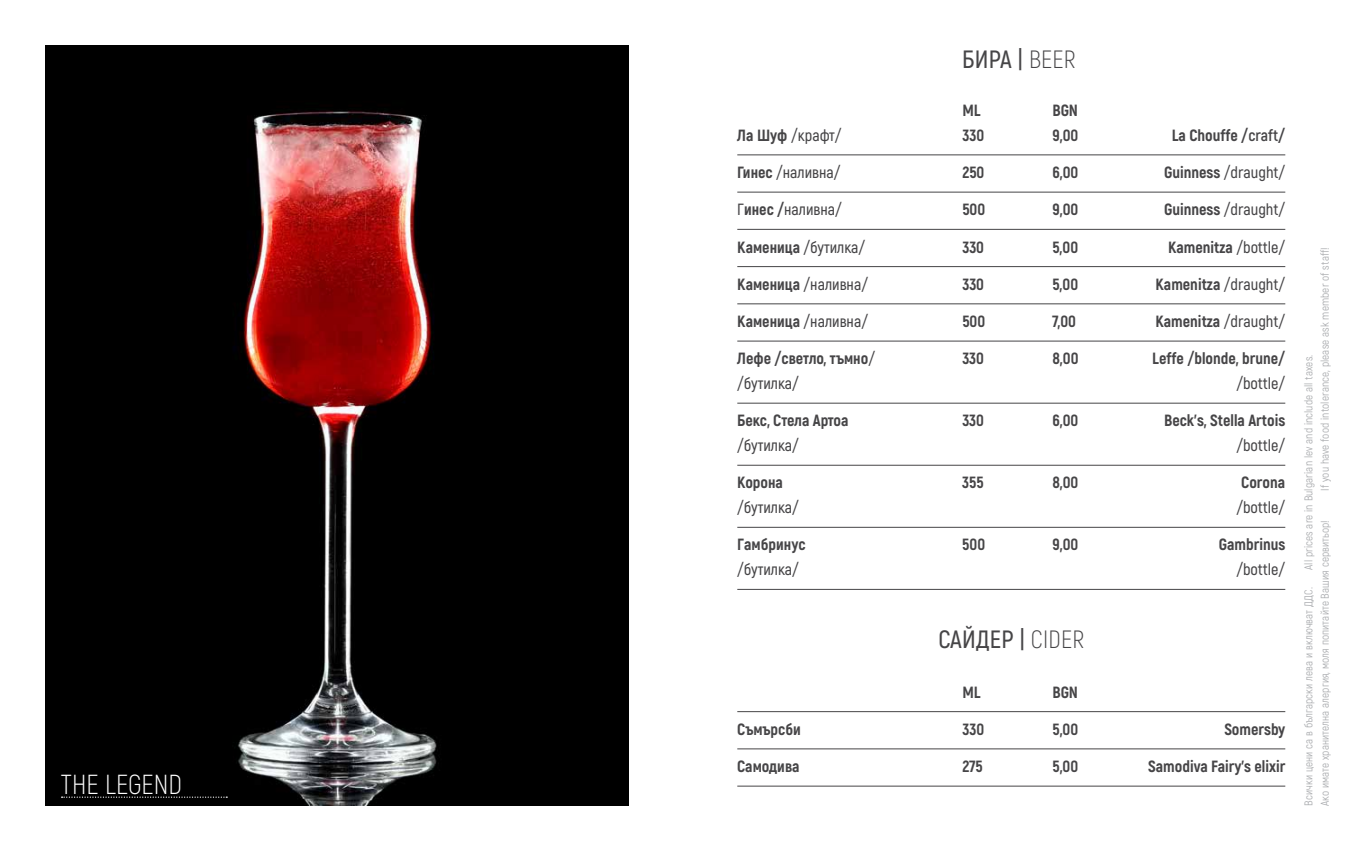
<style>
.page{position:relative;width:1347px;height:851px;background:#fff}
.page>*{position:absolute;margin:0;border:0;box-sizing:border-box;transform-origin:0 0}
.t1{font:300 27.5px "Akrobat";color:#fff}
.t2{font:600 25px "Akrobat";letter-spacing:.01em;color:#464547}
.t3{font:800 16.25px "Akrobat";color:#464547}
.t4{font:600 16.25px "Akrobat";color:#464547}
.t5{font:11.25px/16px "Akrobat";letter-spacing:.01em;color:#a7a9ac}
.s1{font-weight:300}
.s2{font-weight:800}
.s3{font-weight:700}
.s4{font-weight:600}
</style>
<div class="page">
<hr style="left:737px;top:155px;width:548px;height:1px;background:#464547">
<hr style="left:737px;top:192px;width:548px;height:1px;background:#464547">
<hr style="left:737px;top:229px;width:548px;height:1px;background:#464547">
<hr style="left:737px;top:266px;width:548px;height:1px;background:#464547">
<hr style="left:737px;top:303px;width:548px;height:1px;background:#464547">
<hr style="left:737px;top:341px;width:548px;height:1px;background:#464547">
<hr style="left:737px;top:403px;width:548px;height:1px;background:#464547">
<hr style="left:737px;top:465px;width:548px;height:1px;background:#464547">
<hr style="left:737px;top:527px;width:548px;height:1px;background:#464547">
<hr style="left:737px;top:589px;width:548px;height:1px;background:#464547">
<hr style="left:737px;top:711px;width:548px;height:1px;background:#464547">
<hr style="left:737px;top:748px;width:548px;height:1px;background:#464547">
<hr style="left:737px;top:785px;width:548px;height:1px;background:#464547">
<img style="left:45px;top:45px;width:583px;height:760px">
<svg style="left:62px;top:796px;width:165px;height:1px"></svg>
<h1 class="t1" style="left:61px;top:768px;width:123px">THE LEGEND</h1>
<h2 class="t2" style="left:962px;top:44px;width:115px">БИРА | <span class="s1">BEER</span></h2>
<p class="t3" style="left:962px;top:100px;width:20px">ML</p>
<p class="t3" style="left:1052px;top:100px;width:27px">BGN</p>
<p class="t4" style="left:737px;top:125px;width:106px"><span class="s2">Ла Шуф</span> /крафт/</p>
<p class="t3" style="left:962px;top:125px;width:23px">330</p>
<p class="t3" style="left:1052px;top:125px;width:27px">9,00</p>
<p class="t3" style="left:1171px;top:125px;width:115px">La Chouffe /<span class="s3">craft</span>/</p>
<p class="t4" style="left:737px;top:162px;width:105px"><span class="s2">Гинес</span> /наливна/</p>
<p class="t3" style="left:962px;top:162px;width:24px">250</p>
<p class="t3" style="left:1052px;top:162px;width:27px">6,00</p>
<p class="t4" style="left:1164px;top:162px;width:123px"><span class="s2">Guinness</span> /draught/</p>
<p class="t4" style="left:737px;top:200px;width:106px">Г<span class="s2">инес /</span>наливна/</p>
<p class="t3" style="left:962px;top:199px;width:24px">500</p>
<p class="t3" style="left:1052px;top:199px;width:27px">9,00</p>
<p class="t4" style="left:1164px;top:200px;width:123px"><span class="s2">Guinness</span> /draught/</p>
<p class="t4" style="left:737px;top:237px;width:129px"><span class="s2">Каменица</span> /бутилка/</p>
<p class="t3" style="left:962px;top:236px;width:23px">330</p>
<p class="t3" style="left:1052px;top:236px;width:27px">5,00</p>
<p class="t3" style="left:1168px;top:236px;width:119px">Kamenitza <span class="s4">/bottle/</span></p>
<p class="t4" style="left:737px;top:274px;width:132px"><span class="s2">Каменица</span> /наливна/</p>
<p class="t3" style="left:962px;top:274px;width:23px">330</p>
<p class="t3" style="left:1052px;top:274px;width:27px">5,00</p>
<p class="t3" style="left:1155px;top:274px;width:131px">Kamenitza <span class="s4">/draught/</span></p>
<p class="t4" style="left:737px;top:311px;width:132px"><span class="s2">Каменица</span> /наливна/</p>
<p class="t3" style="left:962px;top:311px;width:24px">500</p>
<p class="t3" style="left:1052px;top:311px;width:25px">7,00</p>
<p class="t3" style="left:1155px;top:311px;width:131px">Kamenitza <span class="s4">/draught/</span></p>
<p class="t3" style="left:737px;top:348px;width:139px">Лефе /светло, тъмно<span class="s4">/</span></p>
<p class="t3" style="left:962px;top:348px;width:23px">330</p>
<p class="t3" style="left:1052px;top:348px;width:28px">8,00</p>
<p class="t3" style="left:1152px;top:348px;width:134px">Leffe /blonde, brune/</p>
<p class="t4" style="left:737px;top:373px;width:63px">/бутилка/</p>
<p class="t4" style="left:1236px;top:373px;width:50px">/bottle/</p>
<p class="t3" style="left:737px;top:410px;width:113px">Бекс, Стела Артоа</p>
<p class="t3" style="left:962px;top:410px;width:23px">330</p>
<p class="t3" style="left:1052px;top:410px;width:27px">6,00</p>
<p class="t3" style="left:1164px;top:410px;width:123px">Beck’s, Stella Artois</p>
<p class="t4" style="left:737px;top:435px;width:63px">/бутилка/</p>
<p class="t4" style="left:1236px;top:435px;width:50px">/bottle/</p>
<p class="t3" style="left:737px;top:472px;width:47px">Корона</p>
<p class="t3" style="left:962px;top:472px;width:23px">355</p>
<p class="t3" style="left:1052px;top:472px;width:28px">8,00</p>
<p class="t3" style="left:1241px;top:472px;width:45px">Corona</p>
<p class="t4" style="left:737px;top:497px;width:63px">/бутилка/</p>
<p class="t4" style="left:1236px;top:497px;width:50px">/bottle/</p>
<p class="t3" style="left:737px;top:534px;width:70px">Гамбринус</p>
<p class="t3" style="left:962px;top:534px;width:24px">500</p>
<p class="t3" style="left:1052px;top:534px;width:27px">9,00</p>
<p class="t3" style="left:1218px;top:534px;width:68px">Gambrinus</p>
<p class="t4" style="left:737px;top:559px;width:63px">/бутилка/</p>
<p class="t4" style="left:1236px;top:559px;width:50px">/bottle/</p>
<h2 class="t2" style="left:938px;top:624px;width:147px">САЙДЕР | <span class="s1">CIDER</span></h2>
<p class="t3" style="left:962px;top:681px;width:20px">ML</p>
<p class="t3" style="left:1052px;top:681px;width:27px">BGN</p>
<p class="t3" style="left:737px;top:718px;width:65px">Съмърсби</p>
<p class="t3" style="left:962px;top:718px;width:23px">330</p>
<p class="t3" style="left:1052px;top:718px;width:27px">5,00</p>
<p class="t3" style="left:1224px;top:718px;width:62px">Somersby</p>
<p class="t3" style="left:737px;top:756px;width:64px">Самодива</p>
<p class="t3" style="left:962px;top:756px;width:22px">275</p>
<p class="t3" style="left:1052px;top:756px;width:27px">5,00</p>
<p class="t3" style="left:1148px;top:756px;width:139px">Samodiva Fairy’s elixir</p>
<p class="t5" style="left:1316px;top:490px;width:245px;rotate:-90deg">If you have food intolerance, please ask member of staff!</p>
<p class="t5" style="left:1300px;top:805px;width:452px;text-indent:236px;rotate:-90deg">All prices are in Bulgarian lev and include all taxes.<br>Ако имате хранителна алергия, моля попитайте Вашия сервитьор!</p>
<p class="t5" style="left:1300px;top:805px;width:220px;rotate:-90deg">Всички цени са в български лева и включват ДДС.</p>
</div>
